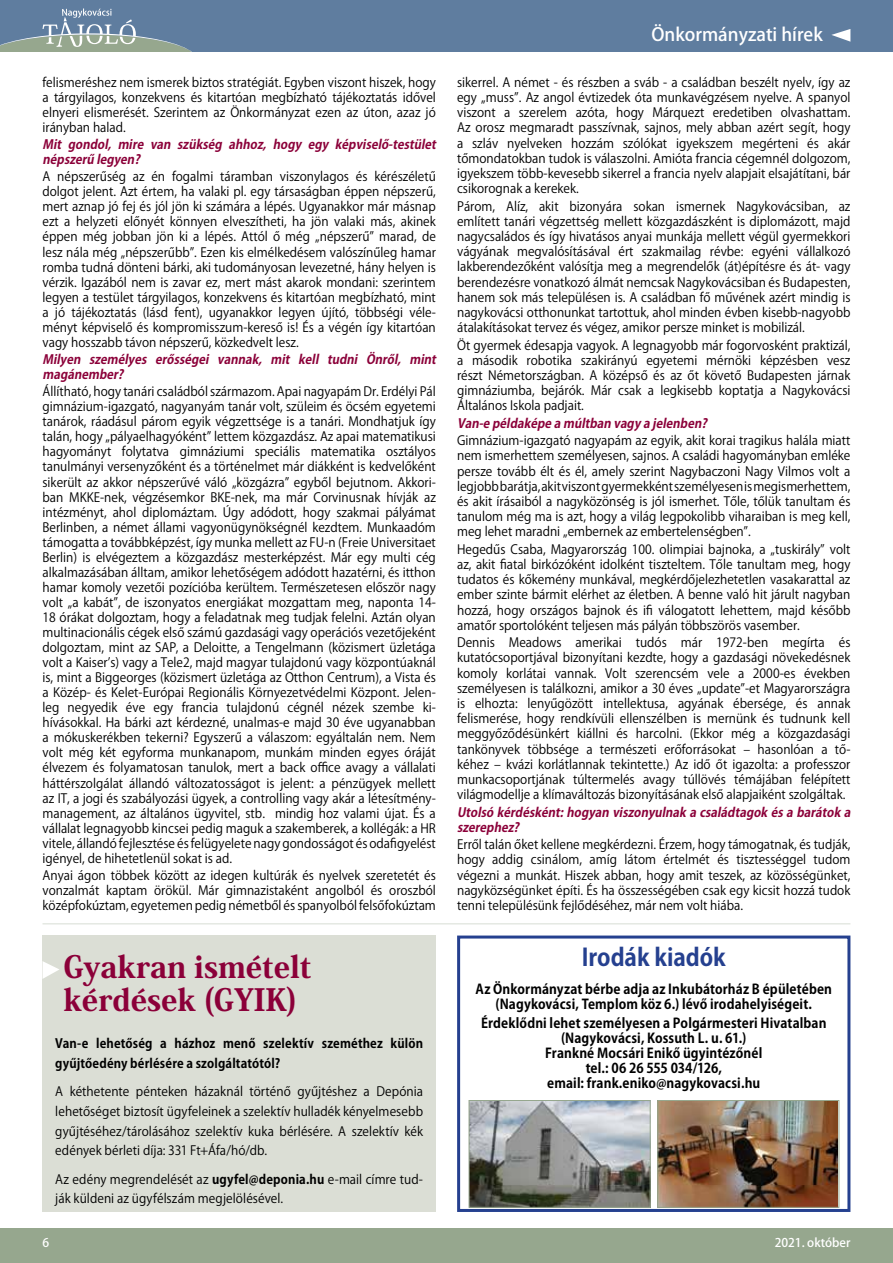
<style>
.page{position:relative;width:893px;height:1263px;background:#fff}
.page>*{position:absolute;margin:0;border:0;box-sizing:border-box;transform-origin:0 0}
.t1{font:800 30.3px/33.3px "Koz Min Pr 6 N";color:#8b0039}
.t2{font:700 24px "Koz Go Pr 6 N";letter-spacing:-.005em;color:#25408f;scale:.95 1}
.t3{font:500 18px "Koz Go Pr 6 N";color:#fff}
.t4{font:700 13.5px/15px "Koz Go Pr 6 N";letter-spacing:.01em;color:#000;text-align:center;scale:.95 1}
.t5{font:12.75px/15px "Koz Go Pr 6 N";color:#000;text-align:justify;scale:.95 1}
.t6{font:italic 700 12.75px/15px "Koz Go Pr 6 N";color:#8b0039;scale:.95 1}
.t7{font:700 12.75px/19.8px "Koz Go Pr 6 N";letter-spacing:.015em;color:#000;scale:.95 1}
.t8{font:500 12px "Koz Go Pr 6 N";color:#fff}
.s1{font-weight:700}
</style>
<div class="page">
<div style="left:0;top:0;width:893px;height:51px;background:#5f7d9f"></div>
<svg style="left:831px;top:29px;width:19px;height:13px"></svg>
<svg style="left:0;top:9px;width:191px;height:42px"></svg>
<div style="left:0;top:1229px;width:893px;height:34px;background:#96a78e"></div>
<div style="left:43px;top:935px;width:393px;height:277px;background:#dbded5"></div>
<svg style="left:43px;top:961px;width:16px;height:18px"></svg>
<div style="left:457px;top:935px;width:393px;height:277px;border:3px solid #25408f"></div>
<img style="left:471px;top:1102px;width:178px;height:104px">
<div style="left:469px;top:1100px;width:182px;height:108px;border:1px solid #96a78e"></div>
<img style="left:659px;top:1102px;width:178px;height:104px">
<div style="left:657px;top:1100px;width:182px;height:108px;border:1px solid #96a78e"></div>
<hr style="left:43px;top:923px;width:807px;height:1px;background:#96a78e">
<p class="t5" style="left:43px;top:75px;width:416px">felismeréshez nem ismerek biztos stratégiát. Egyben viszont hiszek, hogy a tárgyilagos, konzekvens és kitartóan megbízható tájékoztatás idővel elnyeri elismerését. Szerintem az Önkormányzat ezen az úton, azaz jó irányban halad.</p>
<p class="t6" style="left:43px;top:137px;width:420px">Mit gondol, mire van szükség ahhoz, hogy egy képviselő-testület népszerűlegyen?</p>
<p class="t5" style="left:43px;top:169px;width:416px">A népszerűség az én fogalmi táramban viszonylagos és kérészéletű dolgot jelent. Azt értem, ha valaki pl. egy társaságban éppen népszerű, mert aznap jó fej és jól jön ki számára a lépés. Ugyanakkor már másnap ezt a helyzeti előnyét könnyen elveszítheti, ha jön valaki más, akinek éppen még jobban jön ki a lépés. Attól ő még „népszerű” marad, de lesz nála még „népszerűbb”. Ezen kis elmélkedésem valószínűleg hamar romba tudná dönteni bárki, aki tudományosan levezetné, hány helyen is vérzik. Igazából nem is zavar ez, mert mást akarok mondani: szerintem legyen a testület tárgyilagos, konzekvens és kitartóan megbízható, mint a jó tájékoztatás (lásd fent), ugyanakkor legyen újító, többségi véle&shy;ményt képviselő és kompromisszum-kereső is! És a végén így kitartóan vagy hosszabb távon népszerű, közkedvelt lesz.</p>
<p class="t6" style="left:43px;top:352px;width:420px">Milyen személyes erősségei vannak, mit kell tudni Önről, mint magánember?</p>
<p class="t5" style="left:43px;top:384px;width:416px">Állítható, hogy tanári családból származom. Apai nagyapám Dr. Erdélyi Pál gimnázium-igazgató, nagyanyám tanár volt, szüleim és öcsém egyetemi tanárok, ráadásul párom egyik végzettsége is a tanári. Mondhatjuk így talán, hogy „pályaelhagyóként” lettem közgazdász. Az apai matematikusi hagyományt folytatva gimnáziumi speciális matematika osztályos tanulmányi versenyzőként és a történelmet már diákként is kedvelőként sikerült az akkor népszerűvé váló „közgázra” egyből bejutnom. Akkori&shy;ban MKKE-nek, végzésemkor BKE-nek, ma már Corvinusnak hívják az intézményt, ahol diplomáztam. Úgy adódott, hogy szakmai pályámat Berlinben, a német állami vagyonügynökségnél kezdtem. Munkaadóm támogatta a továbbképzést, így munka mellett az FU-n (Freie Universitaet Berlin) is elvégeztem a közgazdász mesterképzést. Már egy multi cég alkalmazásában álltam, amikor lehetőségem adódott hazatérni, és itthon hamar komoly vezetői pozícióba kerültem. Természetesen először nagy volt „a kabát”, de iszonyatos energiákat mozgattam meg, naponta 14- 18 órákat dolgoztam, hogy a feladatnak meg tudjak felelni. Aztán olyan multinacionális cégek első számú gazdasági vagy operációs vezetőjeként dolgoztam, mint az SAP, a Deloitte, a Tengelmann (közismert üzletága volt a Kaiser’s) vagy a Tele2, majd magyar tulajdonú vagy központúaknál is, mint a Biggeorges (közismert üzletága az Otthon Centrum), a Vista és a Közép- és Kelet-Európai Regionális Környezetvédelmi Központ. Jelen&shy;leg negyedik éve egy francia tulajdonú cégnél nézek szembe ki&shy;hívásokkal. Ha bárki azt kérdezné, unalmas-e majd 30 éve ugyanabban a mókuskerékben tekerni? Egyszerű a válaszom: egyáltalán nem. Nem volt még két egyforma munkanapom, munkám minden egyes óráját élvezem és folyamatosan tanulok, mert a back office avagy a vállalati háttérszolgálat állandó változatosságot is jelent: a pénzügyek mellett az IT, a jogi és szabályozási ügyek, a controlling vagy akár a létesítmény&shy;management, az általános ügyvitel, stb. mindig hoz valami újat. És a vállalat legnagyobb kincsei pedig maguk a szakemberek, a kollégák: a HR vitele, állandó fejlesztése és felügyelete nagy gondosságot és odafigyelést igényel, de hihetetlenül sokat is ad.</p>
<p class="t5" style="left:43px;top:868px;width:416px">Anyai ágon többek között az idegen kultúrák és nyelvek szeretetét és vonzalmát kaptam örökül. Már gimnazistaként angolból és oroszból középfokúztam, egyetemen pedig németből és spanyolból felsőfokúztam</p>
<h3 class="t3" style="left:651px;top:25px;width:173px">Önkormányzati hírek</h3>
<p class="t5" style="left:457px;top:75px;width:416px">sikerrel. A német - és részben a sváb - a családban beszélt nyelv, így az egy „muss”. Az angol évtizedek óta munkavégzésem nyelve. A spanyol viszont a szerelem azóta, hogy Márquezt eredetiben olvashattam.<br>Az orosz megmaradt passzívnak, sajnos, mely abban azért segít, hogy a szláv nyelveken hozzám szólókat igyekszem megérteni és akár tőmondatokban tudok is válaszolni. Amióta francia cégemnél dolgozom, igyekszem több-kevesebb sikerrel a francia nyelv alapjait elsajátítani, bár csikorognak a kerekek.</p>
<p class="t5" style="left:457px;top:199px;width:416px">Párom, Alíz, akit bizonyára sokan ismernek Nagykovácsiban, az említett tanári végzettség mellett közgazdászként is diplomázott, majd nagycsaládos és így hivatásos anyai munkája mellett végül gyermekkori vágyának megvalósításával ért szakmailag révbe: egyéni vállalkozó lakberendezőként valósítja meg a megrendelők (át)építésre és át- vagy berendezésre vonatkozó álmát nemcsak Nagykovácsiban és Budapesten, hanem sok más településen is. A családban fő művének azért mindig is nagykovácsi otthonunkat tartottuk, ahol minden évben kisebb-nagyobb átalakításokat tervez és végez, amikor persze minket is mobilizál.</p>
<p class="t5" style="left:457px;top:338px;width:416px">Öt gyermek édesapja vagyok. A legnagyobb már fogorvosként praktizál, a második robotika szakirányú egyetemi mérnöki képzésben vesz részt Németországban. A középső és az őt követő Budapesten járnak gimnáziumba, bejárók. Már csak a legkisebb koptatja a Nagykovácsi Általános Iskola padjait.</p>
<p class="t6" style="left:457px;top:416px;width:269px">Van-epéldaképeamúltbanvagyajelenben?</p>
<p class="t5" style="left:457px;top:433px;width:416px">Gimnázium-igazgató nagyapám az egyik, akit korai tragikus halála miatt nem ismerhettem személyesen, sajnos. A családi hagyományban emléke persze tovább élt és él, amely szerint Nagybaczoni Nagy Vilmos volt a legjobb barátja, akit viszont gyermekként személyesen is megismerhettem, és akit írásaiból a nagyközönség is jól ismerhet. Tőle, tőlük tanultam és tanulom még ma is azt, hogy a világ legpokolibb viharaiban is meg kell, meg lehet maradni „embernek az embertelenségben”.</p>
<p class="t5" style="left:457px;top:542px;width:416px">Hegedűs Csaba, Magyarország 100. olimpiai bajnoka, a „tuskirály” volt az, akit fiatal birkózóként idolként tiszteltem. Tőle tanultam meg, hogy tudatos és kőkemény munkával, megkérdőjelezhetetlen vasakarattal az ember szinte bármit elérhet az életben. A benne való hit járult nagyban hozzá, hogy országos bajnok és ifi válogatott lehettem, majd később amatőr sportolóként teljesen más pályán többszörös vasember.</p>
<p class="t5" style="left:457px;top:635px;width:416px">Dennis Meadows amerikai tudós már 1972-ben megírta és kutatócsoportjával bizonyítani kezdte, hogy a gazdasági növekedésnek komoly korlátai vannak. Volt szerencsém vele a 2000-es években személyesen is találkozni, amikor a 30 éves „update”-et Magyarországra is elhozta: lenyűgözött intellektusa, agyának ébersége, és annak felismerése, hogy rendkívüli ellenszélben is mernünk és tudnunk kell meggyőződésünkért kiállni és harcolni. (Ekkor még a közgazdasági tankönyvek többsége a természeti erőforrásokat – hasonlóan a tő&shy;kéhez – kvázi korlátlannak tekintette.) Az idő őt igazolta: a professzor munkacsoportjának túltermelés avagy túllövés témájában felépített világmodellje a klímaváltozás bizonyításának első alapjaiként szolgáltak.</p>
<p class="t6" style="left:457px;top:805px;width:420px">Utolsókérdésként:hogyanviszonyulnakacsaládtagokésabarátoka szerephez?</p>
<p class="t5" style="left:457px;top:837px;width:416px">Erről talán őket kellene megkérdezni. Érzem, hogy támogatnak, és tudják, hogy addig csinálom, amíg látom értelmét és tisztességgel tudom végezni a munkát. Hiszek abban, hogy amit teszek, az közösségünket, nagyközségünket építi. És ha összességében csak egy kicsit hozzá tudok tenni településünk fejlődéséhez, már nem volt hiába.</p>
<h1 class="t1" style="left:64px;top:950px;width:249px">Gyakran ismételt kérdések (GYIK)</h1>
<h2 class="t2" style="left:582px;top:944px;width:153px">Irodák kiadók</h2>
<p class="t4" style="left:475px;top:982px;width:377px">Az Önkormányzat bérbe adja az Inkubátorház B épületében (Nagykovácsi, Templom köz 6.) lévő irodahelyiségeit.</p>
<p class="t4" style="left:481px;top:1016px;width:365px">Érdeklődni lehet személyesen a Polgármesteri Hivatalban (Nagykovácsi, Kossuth L. u. 61.)<br>Frankné Mocsári Enikő ügyintézőnél<br>tel.: 06 26 555 034/126,<br>email: frank.eniko@nagykovacsi.hu</p>
<p class="t7" style="left:55px;top:1034px;width:389px">Van-e lehetőség a házhoz menő szelektív szeméthez külön gyűjtőedény bérlésére a szolgáltatótól?</p>
<p class="t5" style="left:55px;top:1082px;width:389px;line-height:19.8px">A kéthetente pénteken házaknál történő gyűjtéshez a Depónia lehetőséget biztosít ügyfeleinek a szelektív hulladék kényelmesebb gyűjtéséhez/tárolásához szelektív kuka bérlésére. A szelektív kék edények bérleti díja: 331 Ft+Áfa/hó/db.</p>
<p class="t5" style="left:55px;top:1169px;width:389px;line-height:19.8px">Az edény megrendelését az <span class="s1">ugyfel@deponia.hu</span> e-mail címre tud&shy;ják küldeni az ügyfélszám megjelölésével.</p>
<p class="t8" style="left:43px;top:1236px;width:8px">6</p>
<p class="t8" style="left:775px;top:1236px;width:77px">2021. október</p>
<p class="t8" style="left:43px;top:1236px;width:8px">4</p>
<p class="t8" style="left:788px;top:1236px;width:63px">15 március</p>
</div>
